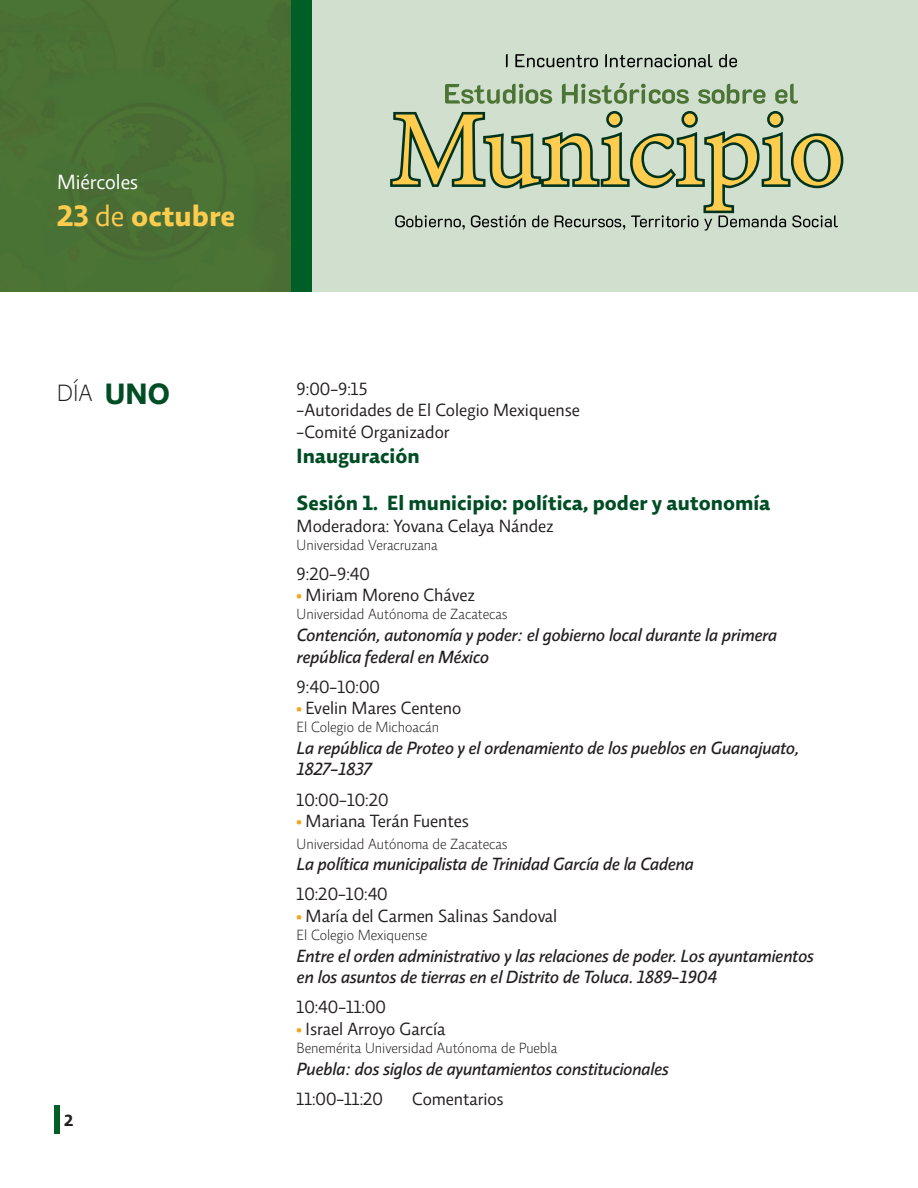
<style>
.page{position:relative;width:918px;height:1188px;background:#fff}
.page>*{position:absolute;margin:0;border:0;box-sizing:border-box;transform-origin:0 0}
.t1{font:700 30px "Relato Sans OT";color:#fecc4e}
.t2{font:300 24px "Relato Sans OT";color:#231f20}
.t3{font:700 21px "Relato Sans OT";color:#004d25}
.t4{font:21px "Relato Sans OT";color:#fff}
.t5{font:italic 18px/21.6px "Relato Sans OT Mediumt";color:#231f20}
.t6{font:18px/21.6px "Relato Sans OT";color:#231f20}
.t7{font:700 16.5px "Relato Sans OT";color:#231f20}
.t8{font:300 15px "Relato Sans OT";color:#231f20}
.s1{font-weight:400}
.s2{font-weight:700;font-size:30px;color:#004d25}
.s3{font-weight:900;color:#f9a31b}
</style>
<div class="page">
<div style="left:0;top:0;width:292px;height:291px;background:#4a7234"></div>
<div style="left:312px;top:0;width:606px;height:292px;background:#d0dfce"></div>
<div style="left:292px;top:0;width:20px;height:292px;background:#005f26"></div>
<div style="left:54px;top:1106px;width:6px;height:28px;background:#005f26"></div>
<svg style="left:445px;top:84px;width:107px;height:16px"></svg>
<svg style="left:562px;top:83px;width:127px;height:17px"></svg>
<svg style="left:698px;top:84px;width:68px;height:16px"></svg>
<svg style="left:775px;top:84px;width:19px;height:16px"></svg>
<svg style="left:506px;top:54px;width:2px;height:13px"></svg>
<svg style="left:515px;top:54px;width:83px;height:13px"></svg>
<svg style="left:605px;top:54px;width:108px;height:13px"></svg>
<svg style="left:719px;top:54px;width:18px;height:13px"></svg>
<svg style="left:390px;top:100px;width:454px;height:87px"></svg>
<svg style="left:393px;top:114px;width:448px;height:117px"></svg>
<p class="t4" style="left:57px;top:170px;width:83px">Miércoles</p>
<h1 class="t1" style="left:57px;top:197px;width:180px">23 <span class="s1">de</span> octubre</h1>
<h2 class="t2" style="left:57px;top:378px;width:115px">DÍA <span class="s2">UNO</span></h2>
<p class="t7" style="left:64px;top:1110px;width:11px">2</p>
<p class="t6" style="left:297px;top:378px;width:285px">9:00-9:15<br>-Autoridades de El Colegio Mexiquense -Comité Organizador</p>
<p class="t3" style="left:297px;top:443px;width:125px">Inauguración</p>
<p class="t3" style="left:297px;top:490px;width:475px">Sesión 1. El municipio: política, poder y autonomía</p>
<p class="t6" style="left:297px;top:515px;width:259px">Moderadora: Yovana Celaya Nández</p>
<p class="t8" style="left:297px;top:536px;width:143px">Universidad Veracruzana</p>
<p class="t6" style="left:297px;top:563px;width:75px">9:20-9:40</p>
<p class="t6" style="left:297px;top:584px;width:180px"><span class="s3">•</span> Miriam Moreno Chávez</p>
<p class="t8" style="left:297px;top:605px;width:212px">Universidad Autónoma de Zacatecas</p>
<p class="t5" style="left:297px;top:624px;width:482px">Contención, autonomía y poder: el gobierno local durante la primera república federal en México</p>
<p class="t6" style="left:297px;top:676px;width:85px">9:40-10:00</p>
<p class="t6" style="left:297px;top:697px;width:166px"><span class="s3">•</span> Evelin Mares Centeno</p>
<p class="t8" style="left:297px;top:718px;width:144px">El Colegio de Michoacán</p>
<p class="t5" style="left:297px;top:737px;width:504px">La república de Proteo y el ordenamiento de los pueblos en Guanajuato,<br>1827-1837</p>
<p class="t6" style="left:297px;top:788px;width:93px">10:00-10:20</p>
<p class="t6" style="left:297px;top:810px;width:174px"><span class="s3">•</span> Mariana Terán Fuentes</p>
<p class="t8" style="left:297px;top:835px;width:212px">Universidad Autónoma de Zacatecas</p>
<p class="t5" style="left:297px;top:853px;width:398px">La política municipalista de Trinidad García de la Cadena</p>
<p class="t6" style="left:297px;top:883px;width:93px">10:20-10:40</p>
<p class="t6" style="left:297px;top:905px;width:262px"><span class="s3">•</span> María del Carmen Salinas Sandoval</p>
<p class="t8" style="left:297px;top:926px;width:132px">El Colegio Mexiquense</p>
<p class="t5" style="left:297px;top:944px;width:519px">Entre el orden administrativo y las relaciones de poder. Los ayuntamientos en los asuntos de tierras en el Distrito de Toluca. 1889-1904</p>
<p class="t6" style="left:297px;top:996px;width:91px">10:40-11:00</p>
<p class="t6" style="left:297px;top:1018px;width:150px"><span class="s3">•</span> Israel Arroyo García</p>
<p class="t8" style="left:297px;top:1039px;width:262px">Benemérita Universidad Autónoma de Puebla</p>
<p class="t5" style="left:297px;top:1057px;width:374px">Puebla: dos siglos de ayuntamientos constitucionales</p>
<p class="t6" style="left:297px;top:1088px;width:88px">11:00-11:20</p>
<p class="t6" style="left:412px;top:1088px;width:93px">Comentarios</p>
</div>
